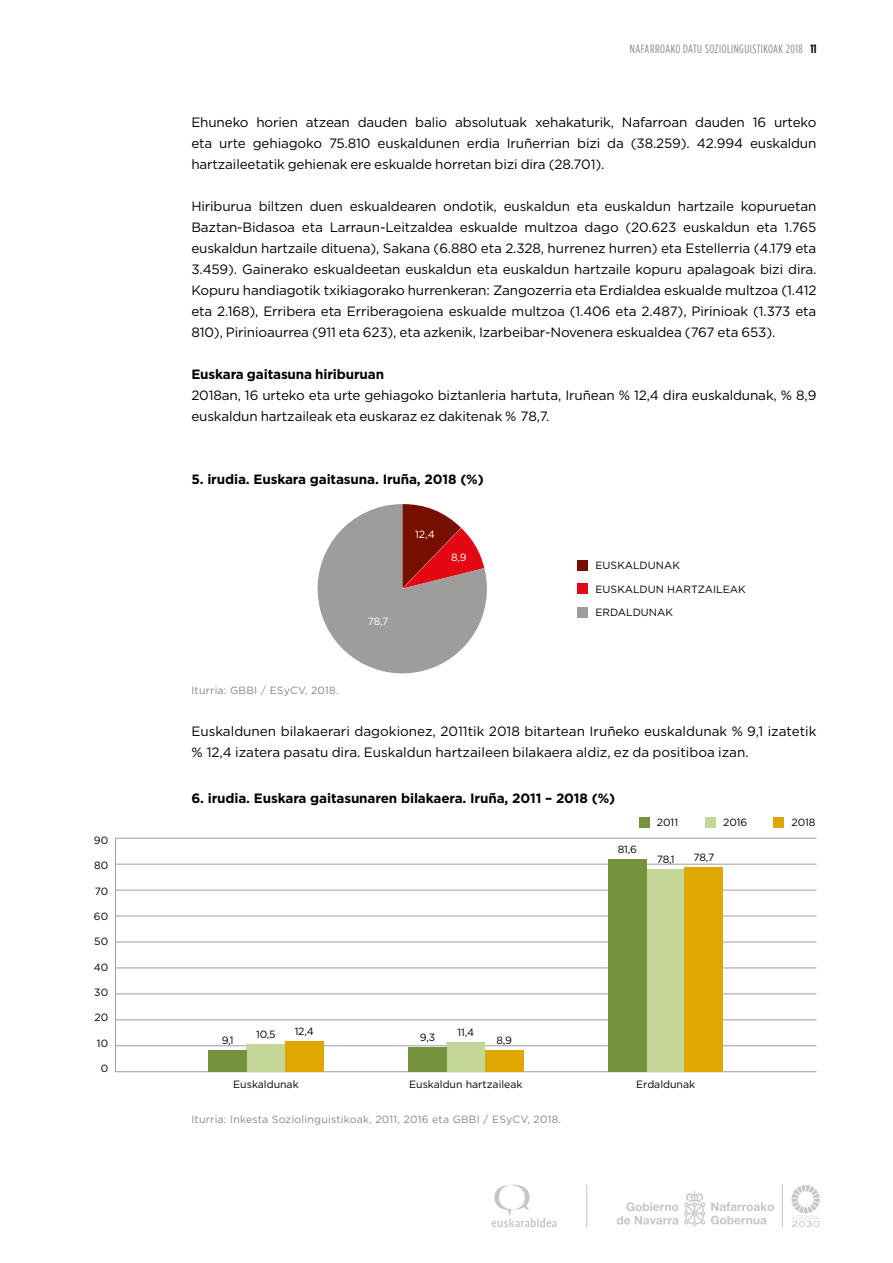
<style>
.page{position:relative;width:893px;height:1263px;background:#fff}
.page>*{position:absolute;margin:0;border:0;box-sizing:border-box;transform-origin:0 0}
.t1{font:13.5px/21px "Gotham";letter-spacing:-.01em;color:#000;text-align:justify}
.t2{font:700 13.5px "Gotham";letter-spacing:-.01em;color:#000}
.t3{font:700 13.5px "Gotham";letter-spacing:-.01em;color:#000}
.t4{font:12px "Gotham Condensed";letter-spacing:.04em;color:#878787}
.t5{font:10.5px "Gotham";color:#000}
.t6{font:10.5px "Gotham";letter-spacing:.02em;color:#878787}
.t7{font:10.5px "Gotham";color:#fff}
.s1{font-weight:700;color:#000}
</style>
<div class="page">
<hr style="left:586px;top:1185px;width:1px;height:42px;background:#c6c6c6">
<svg style="left:491px;top:1185px;width:66px;height:42px"></svg>
<hr style="left:782px;top:1185px;width:1px;height:42px;background:#c6c6c6">
<svg style="left:684px;top:1191px;width:21px;height:35px"></svg>
<svg style="left:617px;top:1202px;width:61px;height:22px"></svg>
<svg style="left:711px;top:1202px;width:63px;height:22px"></svg>
<svg style="left:791px;top:1185px;width:29px;height:42px"></svg>
<hr style="left:115px;top:1071px;width:701px;height:1px;background:#9d9d9c">
<hr style="left:115px;top:1045px;width:701px;height:1px;background:#9d9d9c">
<hr style="left:115px;top:1019px;width:701px;height:1px;background:#9d9d9c">
<hr style="left:115px;top:994px;width:701px;height:1px;background:#9d9d9c">
<hr style="left:115px;top:968px;width:701px;height:1px;background:#9d9d9c">
<hr style="left:115px;top:942px;width:701px;height:1px;background:#9d9d9c">
<hr style="left:115px;top:916px;width:701px;height:1px;background:#9d9d9c">
<hr style="left:115px;top:864px;width:701px;height:1px;background:#9d9d9c">
<hr style="left:115px;top:890px;width:701px;height:1px;background:#9d9d9c">
<hr style="left:115px;top:838px;width:701px;height:1px;background:#9d9d9c">
<hr style="left:115px;top:838px;width:1px;height:234px;background:#9d9d9c">
<div style="left:639px;top:817px;width:10px;height:11px;background:#75923d"></div>
<div style="left:773px;top:817px;width:11px;height:11px;background:#dea800"></div>
<div style="left:705px;top:817px;width:11px;height:11px;background:#c3d799"></div>
<div style="left:247px;top:1044px;width:38px;height:28px;background:#c3d799"></div>
<div style="left:209px;top:1050px;width:38px;height:22px;background:#75923d"></div>
<div style="left:285px;top:1041px;width:38px;height:31px;background:#dea800"></div>
<div style="left:447px;top:1042px;width:38px;height:30px;background:#c3d799"></div>
<div style="left:408px;top:1047px;width:39px;height:25px;background:#75923d"></div>
<div style="left:485px;top:1050px;width:38px;height:22px;background:#dea800"></div>
<div style="left:647px;top:870px;width:38px;height:202px;background:#c3d799"></div>
<div style="left:608px;top:859px;width:39px;height:213px;background:#75923d"></div>
<div style="left:685px;top:868px;width:38px;height:204px;background:#dea800"></div>
<svg style="left:317px;top:504px;width:170px;height:170px"></svg>
<div style="left:577px;top:560px;width:11px;height:11px;background:#770f00"></div>
<div style="left:577px;top:584px;width:11px;height:10px;background:#e30613"></div>
<div style="left:577px;top:607px;width:11px;height:11px;background:#9d9d9c"></div>
<p class="t5" style="left:94px;top:834px;width:16px">90</p>
<p class="t5" style="left:94px;top:860px;width:16px">80</p>
<p class="t5" style="left:95px;top:885px;width:15px">70</p>
<p class="t5" style="left:94px;top:910px;width:16px">60</p>
<p class="t5" style="left:94px;top:936px;width:15px">50</p>
<p class="t5" style="left:94px;top:961px;width:16px">40</p>
<p class="t5" style="left:94px;top:986px;width:15px">30</p>
<p class="t5" style="left:94px;top:1012px;width:15px">20</p>
<p class="t5" style="left:97px;top:1037px;width:13px">10</p>
<p class="t5" style="left:101px;top:1062px;width:9px">0</p>
<p class="t4" style="left:630px;top:42px;width:188px">NAFARROAKO DATU SOZIOLINGUISTIKOAK 2018 <span class="s1">11</span></p>
<p class="t1" style="left:191px;top:111px;width:627px">Ehuneko horien atzean dauden balio absolutuak xehakaturik, Nafarroan dauden 16 urteko eta urte gehiagoko 75.810 euskaldunen erdia Iruñerrian bizi da (38.259). 42.994 euskaldun hartzaileetatik gehienak ere eskualde horretan bizi dira (28.701).</p>
<p class="t1" style="left:191px;top:195px;width:627px">Hiriburua biltzen duen eskualdearen ondotik, euskaldun eta euskaldun hartzaile kopuruetan Baztan-Bidasoa eta Larraun-Leitzaldea eskualde multzoa dago (20.623 euskaldun eta 1.765 euskaldun hartzaile dituena), Sakana (6.880 eta 2.328, hurrenez hurren) eta Estellerria (4.179 eta 3.459). Gainerako eskualdeetan euskaldun eta euskaldun hartzaile kopuru apalagoak bizi dira.<br>Kopuru handiagotik txikiagorako hurrenkeran: Zangozerria eta Erdialdea eskualde multzoa (1.412 eta 2.168), Erribera eta Erriberagoiena eskualde multzoa (1.406 eta 2.487), Pirinioak (1.373 eta 810), Pirinioaurrea (911 eta 623), eta azkenik, Izarbeibar-Novenera eskualdea (767 eta 653).</p>
<p class="t3" style="left:191px;top:366px;width:194px">Euskara gaitasuna hiriburuan</p>
<p class="t1" style="left:191px;top:384px;width:627px">2018an, 16 urteko eta urte gehiagoko biztanleria hartuta, Iruñean % 12,4 dira euskaldunak, % 8,9 euskaldun hartzaileak eta euskaraz ez dakitenak % 78,7.</p>
<p class="t2" style="left:191px;top:472px;width:294px">5. irudia. Euskara gaitasuna. Iruña, 2018 (%)</p>
<p class="t6" style="left:191px;top:685px;width:149px">Iturria: GBBI / ESyCV, 2018.</p>
<p class="t7" style="left:368px;top:616px;width:22px">78,7</p>
<p class="t7" style="left:415px;top:528px;width:21px">12,4</p>
<p class="t7" style="left:451px;top:551px;width:17px">8,9</p>
<p class="t5" style="left:596px;top:560px;width:86px">EUSKALDUNAK</p>
<p class="t5" style="left:596px;top:583px;width:152px">EUSKALDUN HARTZAILEAK</p>
<p class="t5" style="left:596px;top:607px;width:79px">ERDALDUNAK</p>
<p class="t1" style="left:191px;top:720px;width:627px">Euskaldunen bilakaerari dagokionez, 2011tik 2018 bitartean Iruñeko euskaldunak % 9,1 izatetik % 12,4 izatera pasatu dira. Euskaldun hartzaileen bilakaera aldiz, ez da positiboa izan.</p>
<p class="t2" style="left:191px;top:790px;width:425px">6. irudia. Euskara gaitasunaren bilakaera. Iruña, 2011 – 2018 (%)</p>
<p class="t5" style="left:618px;top:843px;width:21px">81,6</p>
<p class="t5" style="left:657px;top:817px;width:23px">2011</p>
<p class="t5" style="left:723px;top:817px;width:26px">2016</p>
<p class="t5" style="left:791px;top:817px;width:26px">2018</p>
<p class="t5" style="left:657px;top:854px;width:19px">78,1</p>
<p class="t5" style="left:694px;top:851px;width:22px">78,7</p>
<p class="t5" style="left:222px;top:1034px;width:14px">9,1</p>
<p class="t5" style="left:256px;top:1028px;width:21px">10,5</p>
<p class="t5" style="left:295px;top:1025px;width:21px">12,4</p>
<p class="t5" style="left:458px;top:1026px;width:18px">11,4</p>
<p class="t5" style="left:420px;top:1031px;width:17px">9,3</p>
<p class="t5" style="left:496px;top:1034px;width:17px">8,9</p>
<p class="t5" style="left:233px;top:1078px;width:67px">Euskaldunak</p>
<p class="t5" style="left:409px;top:1078px;width:115px">Euskaldun hartzaileak</p>
<p class="t6" style="left:191px;top:1114px;width:371px">Iturria: Inkesta Soziolinguistikoak, 2011, 2016 eta GBBI / ESyCV, 2018.</p>
<p class="t5" style="left:636px;top:1078px;width:60px">Erdaldunak</p>
</div>
